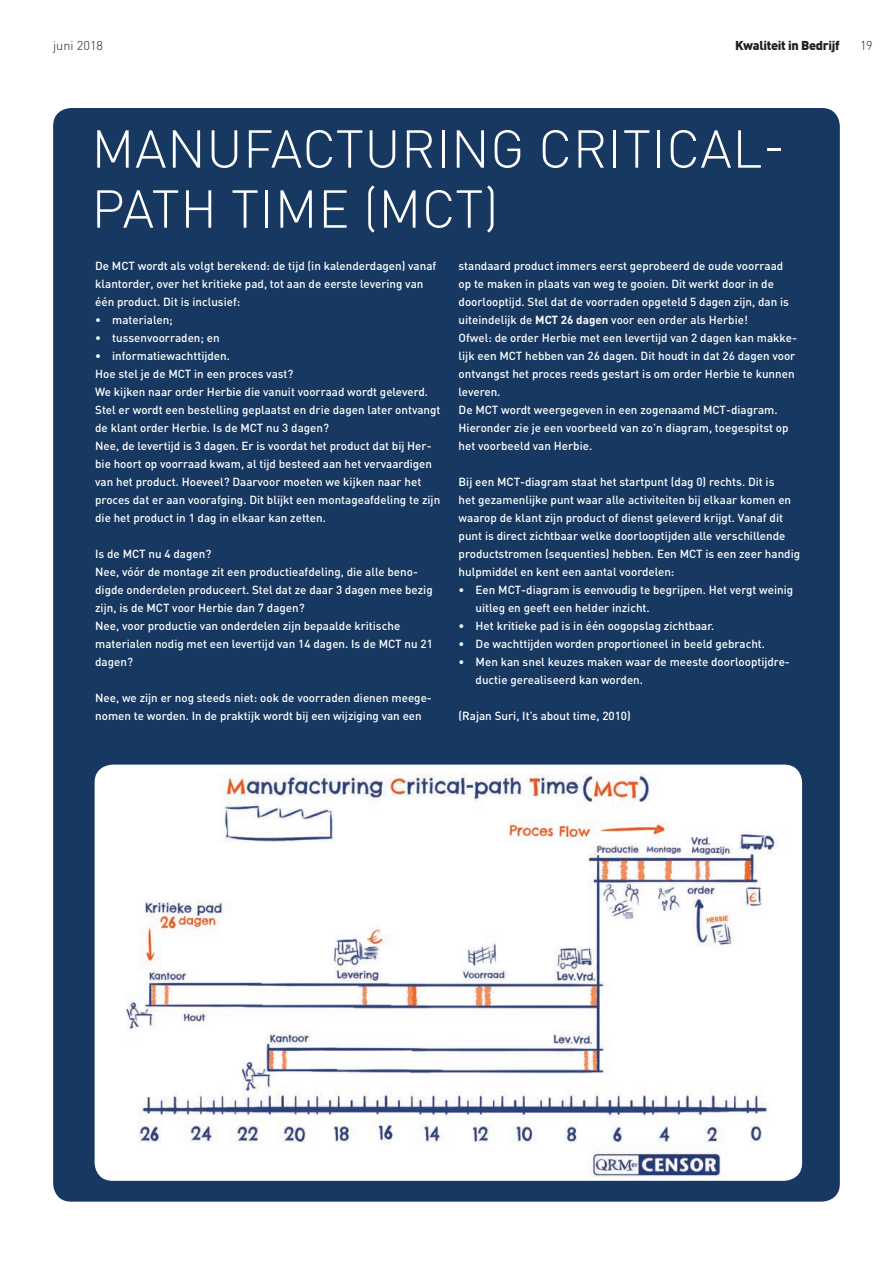
<style>
.page{position:relative;width:893px;height:1263px;background:#fff}
.page>*{position:absolute;margin:0;border:0;box-sizing:border-box;transform-origin:0 0}
.t1{font:300 52.5px/60px "DIN Pro";letter-spacing:.01em;color:#fff}
.t2{font:900 12.75px "DIN";letter-spacing:-.025em;color:#231f20}
.t3{font:300 12.75px "DIN";color:#231f20}
.t4{font:500 11.7px/18px "DIN";color:#fff}
.s1{font-weight:700}
</style>
<div class="page">
<div style="left:53px;top:108px;width:787px;height:1093px;background:#173861;border-radius:18px"></div>
<img style="left:95px;top:764px;width:707px;height:417px">
<p class="t3" style="left:53px;top:37px;width:51px">juni 2018</p>
<p class="t2" style="left:735px;top:37px;width:106px">Kwaliteit in Bedrijf</p>
<p class="t3" style="left:860px;top:37px;width:14px">19</p>
<h1 class="t1" style="left:91px;top:117px;width:695px">MANUFACTURING CRITICAL-<br>PATH TIME (MCT)</h1>
<p class="t4" style="left:95px;top:256px;width:343px">De MCT wordt als volgt berekend: de tijd (in kalenderdagen) vanaf klantorder, over het kritieke pad, tot aan de eerste levering van één product. Dit is inclusief:</p>
<p class="t4" style="left:95px;top:310px;width:79px">• materialen;</p>
<p class="t4" style="left:95px;top:328px;width:126px">• tussenvoorraden; en</p>
<p class="t4" style="left:95px;top:346px;width:347px">• informatiewachttijden.<br>Hoe stel je de MCT in een proces vast?<br>We kijken naar order Herbie die vanuit voorraad wordt geleverd.<br>Stel er wordt een bestelling geplaatst en drie dagen later ontvangt de klant order Herbie. Is de MCT nu 3 dagen?<br>Nee, de levertijd is 3 dagen. Er is voordat het product dat bij Her&shy;bie hoort op voorraad kwam, al tijd besteed aan het vervaardigen van het product. Hoeveel? Daarvoor moeten we kijken naar het proces dat er aan voorafging. Dit blijkt een montageafdeling te zijn die het product in 1 dag in elkaar kan zetten.</p>
<p class="t4" style="left:95px;top:544px;width:339px">Is de MCT nu 4 dagen?<br>Nee, vóór de montage zit een productieafdeling, die alle beno&shy;digde onderdelen produceert. Stel dat ze daar 3 dagen mee bezig zijn, is de MCT voor Herbie dan 7 dagen?<br>Nee, voor productie van onderdelen zijn bepaalde kritische materialen nodig met een levertijd van 14 dagen. Is de MCT nu 21 dagen?</p>
<p class="t4" style="left:95px;top:688px;width:338px">Nee, we zijn er nog steeds niet: ook de voorraden dienen meege&shy;nomen te worden. In de praktijk wordt bij een wijziging van een</p>
<p class="t4" style="left:459px;top:256px;width:340px">standaard product immers eerst geprobeerd de oude voorraad op te maken in plaats van weg te gooien. Dit werkt door in de doorlooptijd. Stel dat de voorraden opgeteld 5 dagen zijn, dan is uiteindelijk de <span class="s1">MCT 26 dagen</span> voor een order als Herbie!<br>Ofwel: de order Herbie met een levertijd van 2 dagen kan makke&shy;lijk een MCT hebben van 26 dagen. Dit houdt in dat 26 dagen voor ontvangst het proces reeds gestart is om order Herbie te kunnen leveren.<br>De MCT wordt weergegeven in een zogenaamd MCT-diagram.<br>Hieronder zie je een voorbeeld van zo’n diagram, toegespitst op het voorbeeld van Herbie.</p>
<p class="t4" style="left:459px;top:472px;width:343px">Bij een MCT-diagram staat het startpunt (dag 0) rechts. Dit is<br>het gezamenlijke punt waar alle activiteiten bij elkaar komen en waarop de klant zijn product of dienst geleverd krijgt. Vanaf dit punt is direct zichtbaar welke doorlooptijden alle verschillende productstromen (sequenties) hebben. Een MCT is een zeer handig hulpmiddel en kent een aantal voordelen:</p>
<p class="t4" style="left:476px;top:580px;width:319px;text-indent:-17px">• Een MCT-diagram is eenvoudig te begrijpen. Het vergt weinig uitleg en geeft een helder inzicht.</p>
<p class="t4" style="left:459px;top:616px;width:257px">• Het kritieke pad is in één oogopslag zichtbaar.</p>
<p class="t4" style="left:459px;top:634px;width:308px">• De wachttijden worden proportioneel in beeld gebracht.</p>
<p class="t4" style="left:476px;top:652px;width:316px;text-indent:-17px">• Men kan snel keuzes maken waar de meeste doorlooptijdre&shy;ductie gerealiseerd kan worden.</p>
<p class="t4" style="left:459px;top:706px;width:174px">(Rajan Suri, It’s about time, 2010)</p>
</div>
